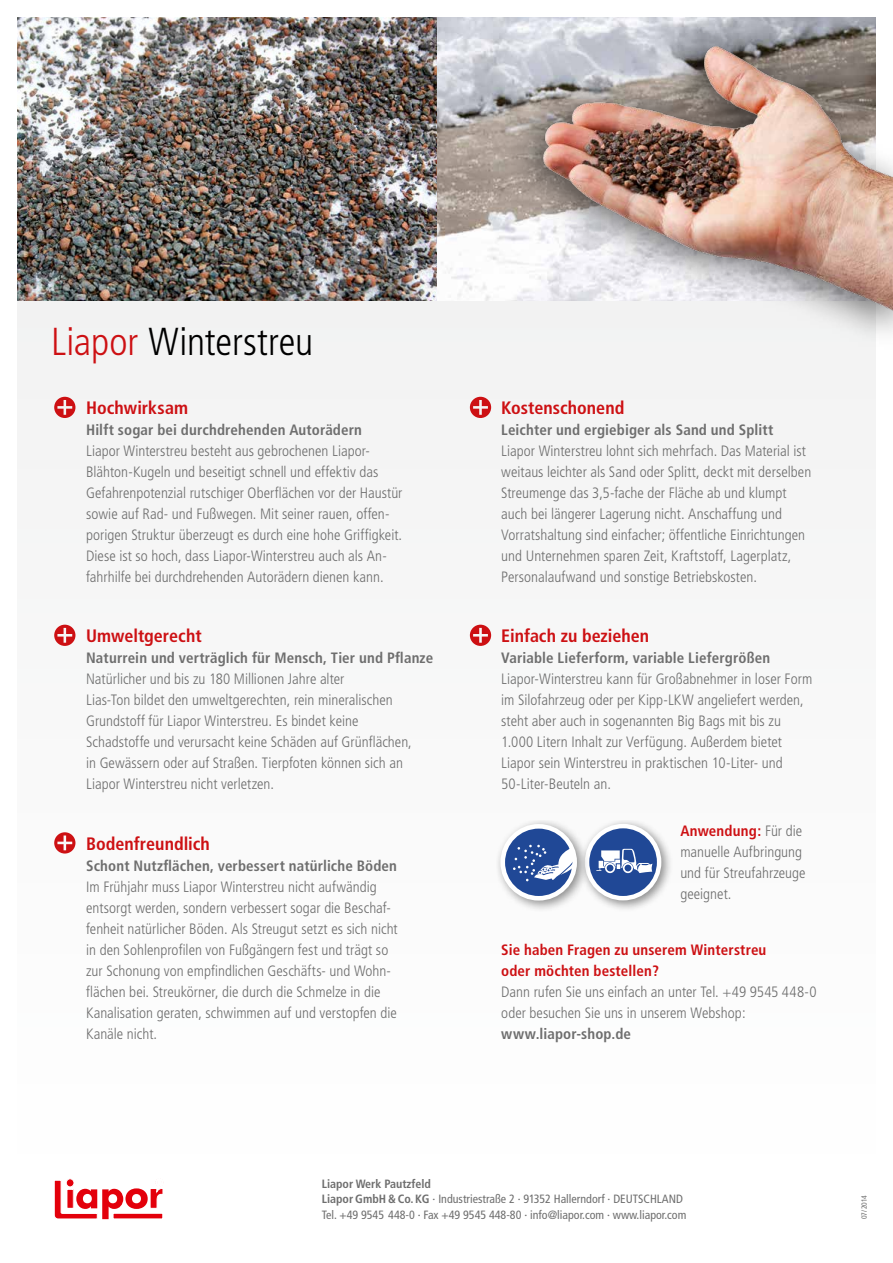
<style>
.page{position:relative;width:893px;height:1263px;background:#fff}
.page>*{position:absolute;margin:0;border:0;box-sizing:border-box;transform-origin:0 0}
.t1{font:300 condensed 39px "Frutiger";color:#000}
.t2{font:700 condensed 18px "Frutiger";color:#cd1013}
.t3{font:300 condensed 15px/21px "Frutiger";color:#6e6e6e}
.t4{font:700 condensed 15px "Frutiger";letter-spacing:.01em;color:#6e6e6e}
.t5{font:700 condensed 15px/21px "Frutiger";letter-spacing:.01em;color:#cd1013}
.t6{font:condensed 12px/15.8px "Frutiger";color:#6e6e6e}
.t7{font:condensed 7.5px "Frutiger";color:#6e6e6e}
.s1{color:#cd1013}
.s2{font-weight:700;color:#cd1013}
.s3{font-weight:700}
</style>
<div class="page">
<div style="left:17px;top:289px;width:859px;height:896px;background:#f9f9f9"></div>
<img style="left:437px;top:17px;width:69px;height:283px">
<img style="left:17px;top:17px;width:420px;height:283px">
<svg style="left:54px;top:1180px;width:109px;height:39px"></svg>
<div style="left:66px;top:1179px;width:8px;height:8px;background:#e3000b;border-radius:50%"></div>
<div style="left:66px;top:1179px;width:8px;height:8px;border:1px solid #fff;border-radius:50%"></div>
<svg style="left:54px;top:397px;width:21px;height:21px"></svg>
<svg style="left:470px;top:397px;width:21px;height:21px"></svg>
<svg style="left:54px;top:625px;width:21px;height:21px"></svg>
<svg style="left:470px;top:625px;width:21px;height:21px"></svg>
<svg style="left:54px;top:832px;width:21px;height:21px"></svg>
<div style="left:500px;top:20px;width:393px;height:330px;background:#000;opacity:.55"></div>
<img style="left:506px;top:17px;width:387px;height:298px">
<div style="left:579px;top:821px;width:94px;height:91px;background:#000;opacity:.45"></div>
<div style="left:587px;top:826px;width:72px;height:72px;background:#204896;border-radius:50%"></div>
<div style="left:585px;top:824px;width:76px;height:76px;border:4px solid #fff;border-radius:50%"></div>
<div style="left:496px;top:821px;width:93px;height:91px;background:#000;opacity:.45"></div>
<svg style="left:503px;top:826px;width:72px;height:72px"></svg>
<svg style="left:513px;top:840px;width:62px;height:41px"></svg>
<div style="left:500px;top:824px;width:77px;height:76px;border:5px solid #fff;border-radius:50%"></div>
<svg style="left:596px;top:849px;width:56px;height:24px"></svg>
<div style="left:606px;top:864px;width:8px;height:8px;background:#204896;border-radius:50%"></div>
<div style="left:605px;top:863px;width:10px;height:10px;border:2px solid #fff;border-radius:50%"></div>
<h1 class="t1" style="left:51px;top:319px;width:264px"><span class="s1">Liapor</span> Winterstreu</h1>
<p class="t2" style="left:86px;top:397px;width:104px">Hochwirksam</p>
<p class="t4" style="left:86px;top:421px;width:277px">Hilft sogar bei durchdrehenden Autorädern</p>
<p class="t3" style="left:86px;top:441px;width:318px">Liapor Winterstreu besteht aus gebrochenen Liapor-Blähton-Kugeln und beseitigt schnell und effektiv das Gefahrenpotenzial rutschiger Oberflächen vor der Haustür sowie auf Rad- und Fußwegen. Mit seiner rauen, offen&shy;porigen Struktur überzeugt es durch eine hohe Griffigkeit.<br>Diese ist so hoch, dass Liapor-Winterstreu auch als An&shy;fahrhilfe bei durchdrehenden Autorädern dienen kann.</p>
<p class="t2" style="left:86px;top:625px;width:117px">Umweltgerecht</p>
<p class="t4" style="left:86px;top:649px;width:349px">Naturrein und verträglich für Mensch, Tier und Pflanze</p>
<p class="t3" style="left:86px;top:668px;width:327px">Natürlicher und bis zu 180 Millionen Jahre alter<br>Lias-Ton bildet den umweltgerechten, rein mineralischen Grundstoff für Liapor Winterstreu. Es bindet keine Schadstoffe und verursacht keine Schäden auf Grünflächen, in Gewässern oder auf Straßen. Tierpfoten können sich an Liapor Winterstreu nicht verletzen.</p>
<p class="t2" style="left:86px;top:833px;width:125px">Bodenfreundlich</p>
<p class="t4" style="left:86px;top:856px;width:312px">Schont Nutzflächen, verbessert natürliche Böden</p>
<p class="t3" style="left:86px;top:876px;width:313px">Im Frühjahr muss Liapor Winterstreu nicht aufwändig entsorgt werden, sondern verbessert sogar die Beschaf&shy;fenheit natürlicher Böden. Als Streugut setzt es sich nicht in den Sohlenprofilen von Fußgängern fest und trägt so zur Schonung von empfindlichen Geschäfts- und Wohn&shy;flächen bei. Streukörner, die durch die Schmelze in die Kanalisation geraten, schwimmen auf und verstopfen die Kanäle nicht.</p>
<p class="t2" style="left:501px;top:397px;width:125px">Kostenschonend</p>
<p class="t4" style="left:501px;top:421px;width:274px">Leichter und ergiebiger als Sand und Splitt</p>
<p class="t3" style="left:501px;top:441px;width:312px">Liapor Winterstreu lohnt sich mehrfach. Das Material ist weitaus leichter als Sand oder Splitt, deckt mit derselben Streumenge das 3,5-fache der Fläche ab und klumpt auch bei längerer Lagerung nicht. Anschaffung und Vorratshaltung sind einfacher; öffentliche Einrichtungen und Unternehmen sparen Zeit, Kraftstoff, Lagerplatz, Personalaufwand und sonstige Betriebskosten.</p>
<p class="t2" style="left:501px;top:625px;width:149px">Einfach zu beziehen</p>
<p class="t4" style="left:501px;top:649px;width:271px">Variable Lieferform, variable Liefergrößen</p>
<p class="t3" style="left:501px;top:668px;width:313px">Liapor-Winterstreu kann für Großabnehmer in loser Form im Silofahrzeug oder per Kipp-LKW angeliefert werden, steht aber auch in sogenannten Big Bags mit bis zu 1.000 Litern Inhalt zur Verfügung. Außerdem bietet Liapor sein Winterstreu in praktischen 10-Liter- und 50-Liter-Beuteln an.</p>
<p class="t3" style="left:680px;top:821px;width:127px"><span class="s2">Anwendung:</span> Für die manuelle Aufbringung und für Streufahrzeuge geeignet.</p>
<p class="t5" style="left:501px;top:939px;width:267px">Sie haben Fragen zu unserem Winterstreu oder möchten bestellen?</p>
<p class="t3" style="left:501px;top:981px;width:317px">Dann rufen Sie uns einfach an unter Tel. +49 9545 448-0 oder besuchen Sie uns in unserem Webshop:</p>
<p class="t4" style="left:501px;top:1024px;width:131px">www.liapor-shop.de</p>
<p class="t6" style="left:322px;top:1176px;width:366px"><span class="s3">Liapor Werk Pautzfeld<br>Liapor GmbH &amp; Co. KG</span> · Industriestraße 2 · 91352 Hallerndorf · DEUTSCHLAND<br>Tel. +49 9545 448-0 · Fax +49 9545 448-80 · info@liapor.com · www.liapor.com</p>
<p class="t7" style="left:860px;top:1219px;width:26px;rotate:-90deg">07/2014</p>
</div>
